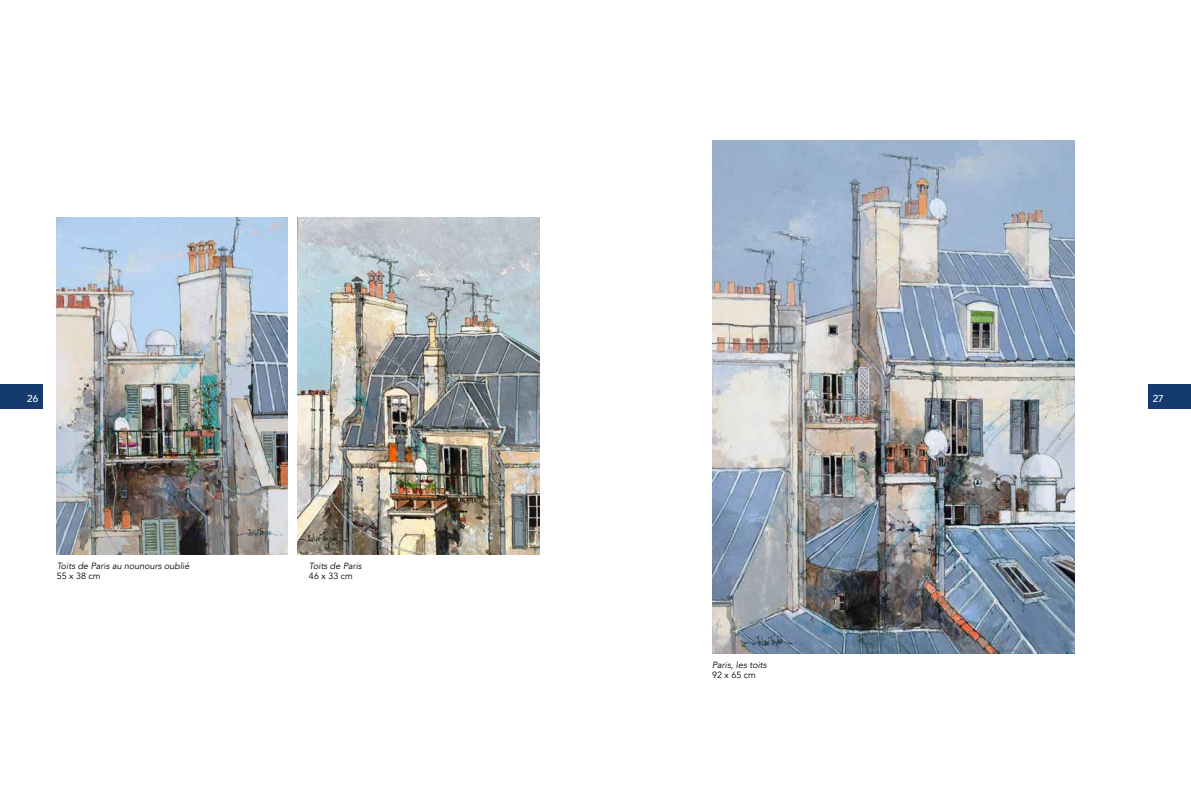
<style>
.page{position:relative;width:1191px;height:794px;background:#fff}
.page>*{position:absolute;margin:0;border:0;box-sizing:border-box;transform-origin:0 0}
.t1{font:500 10px "Avenir";color:#fff}
.t2{font:italic 9px "Avenir";color:#000}
.t3{font:9px "Avenir";color:#000}
</style>
<div class="page">
<img style="left:712px;top:141px;width:362px;height:512px">
<img style="left:57px;top:217px;width:230px;height:337px">
<img style="left:298px;top:217px;width:241px;height:337px">
<div style="left:0;top:385px;width:43px;height:24px;background:#143a6e"></div>
<div style="left:1148px;top:385px;width:43px;height:24px;background:#143a6e"></div>
<p class="t1" style="left:27px;top:390px;width:13px">26</p>
<p class="t1" style="left:1152px;top:390px;width:13px">27</p>
<p class="t2" style="left:57px;top:561px;width:134px">Toits de Paris au nounours oublié</p>
<p class="t3" style="left:57px;top:570px;width:45px">55 x 38 cm</p>
<p class="t2" style="left:309px;top:561px;width:54px">Toits de Paris</p>
<p class="t3" style="left:309px;top:570px;width:45px">46 x 33 cm</p>
<p class="t2" style="left:712px;top:659px;width:56px">Paris, les toits</p>
<p class="t3" style="left:712px;top:669px;width:45px">92 x 65 cm</p>
</div>
